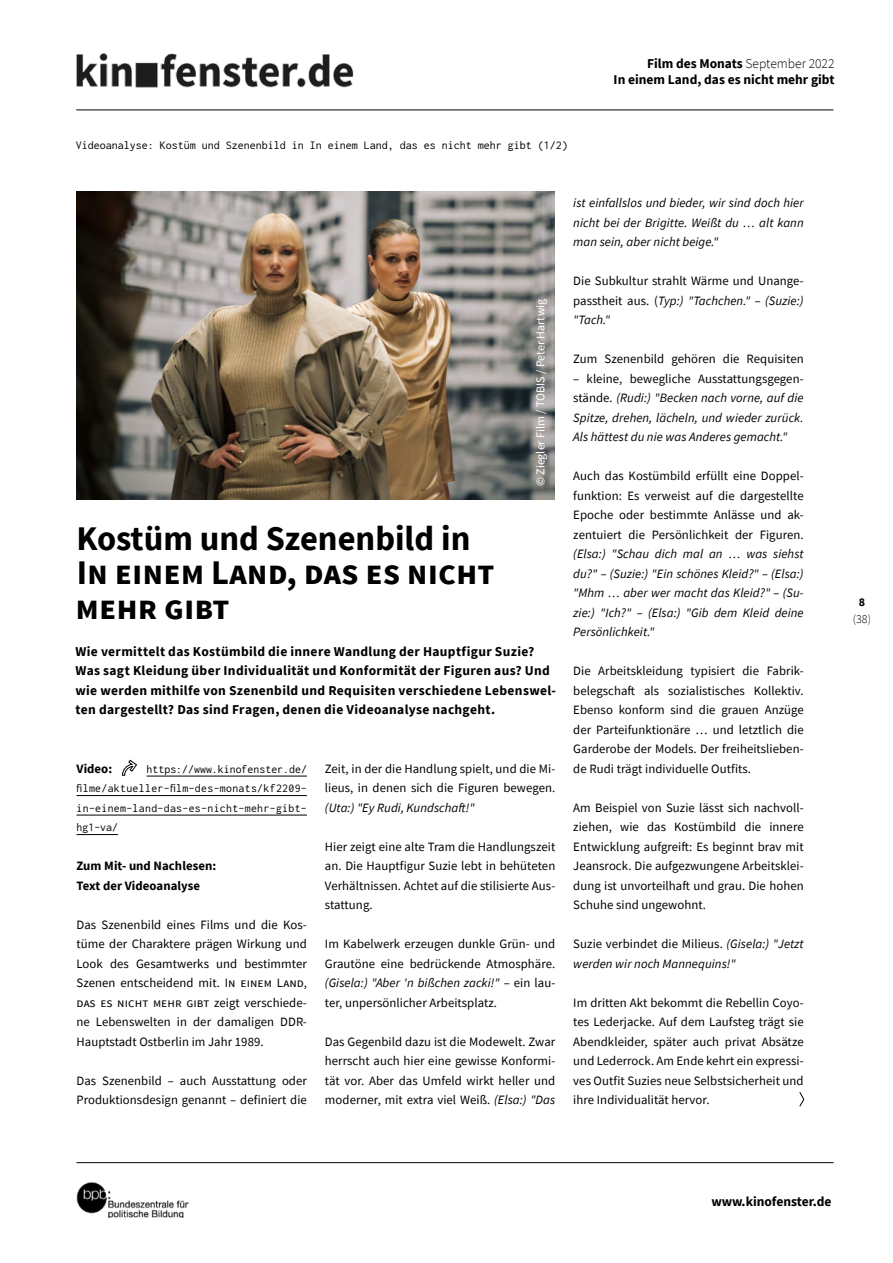
<style>
.page{position:relative;width:893px;height:1263px;background:#fff}
.page>*{position:absolute;margin:0;border:0;box-sizing:border-box;transform-origin:0 0}
.Titel_Head{font:700 34.5px/34.5px "Source Sans Pro";color:#000}
.Subhead{font:700 13.5px/19.5px "Source Sans Pro";letter-spacing:.025em;color:#000}
.Subhead-2{font:700 13.5px/16.2px "Source Sans Pro";color:#000;text-align:right}
.Filmbespr_Fliesst{font:12.75px/19.5px "Source Sans Pro";letter-spacing:.005em;color:#000;text-align:justify}
.Filmbespr_Fliesst-2{font:italic 12.75px/19.5px "Source Sans Pro";letter-spacing:.005em;color:#000;text-align:justify}
.Filmbespr_Fliesst-3{font:700 12.75px/19.5px "Source Sans Pro";letter-spacing:.005em;color:#000}
.Filmbespr_Fliesst-4{font:12px/19.5px "Inconsolata";letter-spacing:.03em;color:#000;text-align:justify}
.Rubrik_Head{font:12px "Inconsolata";color:#000}
.Filmbespr_Autoren{font:12px "Source Sans Pro";color:#fff}
.t1{font:300 12px "Source Sans Pro";color:#000}
.t2{font:700 12px "Source Sans Pro";color:#000}
.s1{font-weight:300}
.s2{font-style:italic}
.s3{font-style:normal}
</style>
<div class="page">
<hr style="left:76px;top:1162px;width:758px;height:1px;background:#000">
<img style="left:77px;top:1182px;width:111px;height:35px">
<img style="left:76px;top:53px;width:278px;height:35px">
<hr style="left:76px;top:110px;width:757px;height:1px;background:#000">
<hr style="left:147px;top:776px;width:160px;height:1px;background:#000">
<hr style="left:77px;top:795px;width:230px;height:1px;background:#000">
<hr style="left:77px;top:815px;width:230px;height:1px;background:#000">
<hr style="left:77px;top:834px;width:41px;height:1px;background:#000">
<svg style="left:122px;top:759px;width:15px;height:17px"></svg>
<img style="left:77px;top:191px;width:478px;height:309px">
<svg style="left:799px;top:1092px;width:5px;height:15px"></svg>
<p class="Subhead-2" style="left:614px;top:55px;width:222px">Film des Monats <span class="s1">September 2022<br></span>In einem Land, das es nicht mehr gibt</p>
<p class="Rubrik_Head" style="left:76px;top:137px;width:494px">Videoanalyse: Kostüm und Szenenbild in In einem Land, das es nicht mehr gibt (1/2)</p>
<p class="Filmbespr_Autoren" style="left:533px;top:486px;width:189px;rotate:-90deg">© Ziegler Film / TOBIS / Peter Hartwig</p>
<p class="Titel_Head" style="left:76px;top:520px;width:420px">Kostüm und Szenenbild in<br>In einem Land, das es nicht mehr gibt</p>
<p class="Subhead" style="left:75px;top:641px;width:482px">Wie vermittelt das Kostümbild die innere Wandlung der Hauptfigur Suzie?<br>Was sagt Kleidung über Individualität und Konformität der Figuren aus? Und wie werden mithilfe von Szenenbild und Requisiten verschiedene Lebenswel&shy;ten dargestellt? Das sind Fragen, denen die Videoanalyse nachgeht.</p>
<p class="Filmbespr_Fliesst-3" style="left:77px;top:758px;width:37px">Video:</p>
<p class="Filmbespr_Fliesst-4" style="left:77px;top:759px;width:232px;text-indent:70px">https://www.kinofenster.de/ filme/aktueller-film-des-monats/kf2209- in-einem-land-das-es-nicht-mehr-gibt&shy;hg1-va/</p>
<p class="Filmbespr_Fliesst-3" style="left:77px;top:856px;width:141px">Zum Mit- und Nachlesen:<br>Text der Videoanalyse</p>
<p class="Filmbespr_Fliesst" style="left:77px;top:914px;width:232px">Das Szenenbild eines Films und die Kos&shy;tüme der Charaktere prägen Wirkung und Look des Gesamtwerks und bestimmter Szenen entscheidend mit. In einem Land, das es nicht mehr gibt zeigt verschiede&shy;ne Lebenswelten in der damaligen DDR-Hauptstadt Ostberlin im Jahr 1989.</p>
<p class="Filmbespr_Fliesst" style="left:77px;top:1070px;width:232px">Das Szenenbild – auch Ausstattung oder<br>Produktionsdesign genannt – definiert die</p>
<p class="Filmbespr_Fliesst" style="left:325px;top:758px;width:232px">Zeit, in der die Handlung spielt, und die Mi&shy;lieus, in denen sich die Figuren bewegen. <span class="s2">(Uta:) "Ey Rudi, Kundschaft!"</span></p>
<p class="Filmbespr_Fliesst" style="left:325px;top:836px;width:232px">Hier zeigt eine alte Tram die Handlungszeit an. Die Hauptfigur Suzie lebt in behüteten Verhältnissen. Achtet auf die stilisierte Aus&shy;stattung.</p>
<p class="Filmbespr_Fliesst" style="left:325px;top:934px;width:232px">Im Kabelwerk erzeugen dunkle Grün- und Grautöne eine bedrückende Atmosphäre. <span class="s2">(Gisela:) "Aber 'n bißchen zacki!"</span> – ein lau&shy;ter, unpersönlicher Arbeitsplatz.</p>
<p class="Filmbespr_Fliesst" style="left:325px;top:1031px;width:232px">Das Gegenbild dazu ist die Modewelt. Zwar herrscht auch hier eine gewisse Konformi&shy;tät vor. Aber das Umfeld wirkt heller und moderner, mit extra viel Weiß. <span class="s2">(Elsa:) "Das</span></p>
<p class="Filmbespr_Fliesst-2" style="left:573px;top:193px;width:232px">ist einfallslos und bieder, wir sind doch hier nicht bei der Brigitte. Weißt du … alt kann man sein, aber nicht beige."</p>
<p class="Filmbespr_Fliesst" style="left:573px;top:271px;width:232px">Die Subkultur strahlt Wärme und Unange&shy;passtheit aus. (<span class="s2">Typ:) "Tachchen." – (Suzie:) "Tach."</span></p>
<p class="Filmbespr_Fliesst" style="left:573px;top:349px;width:232px">Zum Szenenbild gehören die Requisiten</p>
<p class="Filmbespr_Fliesst-2" style="left:573px;top:368px;width:232px"><span class="s3">– kleine, bewegliche Ausstattungsgegen&shy;stände.</span> (Rudi:) "Becken nach vorne, auf die Spitze, drehen, lächeln, und wieder zurück.<br>Als hättest du nie was Anderes gemacht."</p>
<p class="Filmbespr_Fliesst-2" style="left:573px;top:466px;width:232px"><span class="s3">Auch das Kostümbild erfüllt eine Doppel&shy;funktion: Es verweist auf die dargestellte Epoche oder bestimmte Anlässe und ak&shy;zentuiert die Persönlichkeit der Figuren. </span>(Elsa:) "Schau dich mal an … was siehst du?" – (Suzie:) "Ein schönes Kleid?" – (Elsa:) "Mhm … aber wer macht das Kleid?" – (Su&shy;zie:) "Ich?" – (Elsa:) "Gib dem Kleid deine Persönlichkeit."</p>
<p class="Filmbespr_Fliesst" style="left:573px;top:661px;width:232px">Die Arbeitskleidung typisiert die Fabrik&shy;belegschaft als sozialistisches Kollektiv.<br>Ebenso konform sind die grauen Anzüge der Parteifunktionäre … und letztlich die Garderobe der Models. Der freiheitslieben&shy;de Rudi trägt individuelle Outfits.</p>
<p class="Filmbespr_Fliesst" style="left:573px;top:797px;width:232px">Am Beispiel von Suzie lässt sich nachvoll&shy;ziehen, wie das Kostümbild die innere Entwicklung aufgreift: Es beginnt brav mit Jeansrock. Die aufgezwungene Arbeitsklei&shy;dung ist unvorteilhaft und grau. Die hohen Schuhe sind ungewohnt.</p>
<p class="Filmbespr_Fliesst-2" style="left:573px;top:934px;width:232px"><span class="s3">Suzie verbindet die Milieus.</span> (Gisela:) "Jetzt werden wir noch Mannequins!"</p>
<p class="Filmbespr_Fliesst" style="left:573px;top:992px;width:232px">Im dritten Akt bekommt die Rebellin Coyo&shy;tes Lederjacke. Auf dem Laufsteg trägt sie Abendkleider, später auch privat Absätze und Lederrock. Am Ende kehrt ein expressi&shy;ves Outfit Suzies neue Selbstsicherheit und ihre Individualität hervor.</p>
<p class="t2" style="left:859px;top:594px;width:8px">8</p>
<p class="t1" style="left:853px;top:611px;width:20px">(38)</p>
<p class="Subhead-2" style="left:711px;top:1194px;width:122px">www.kinofenster.de</p>
</div>
